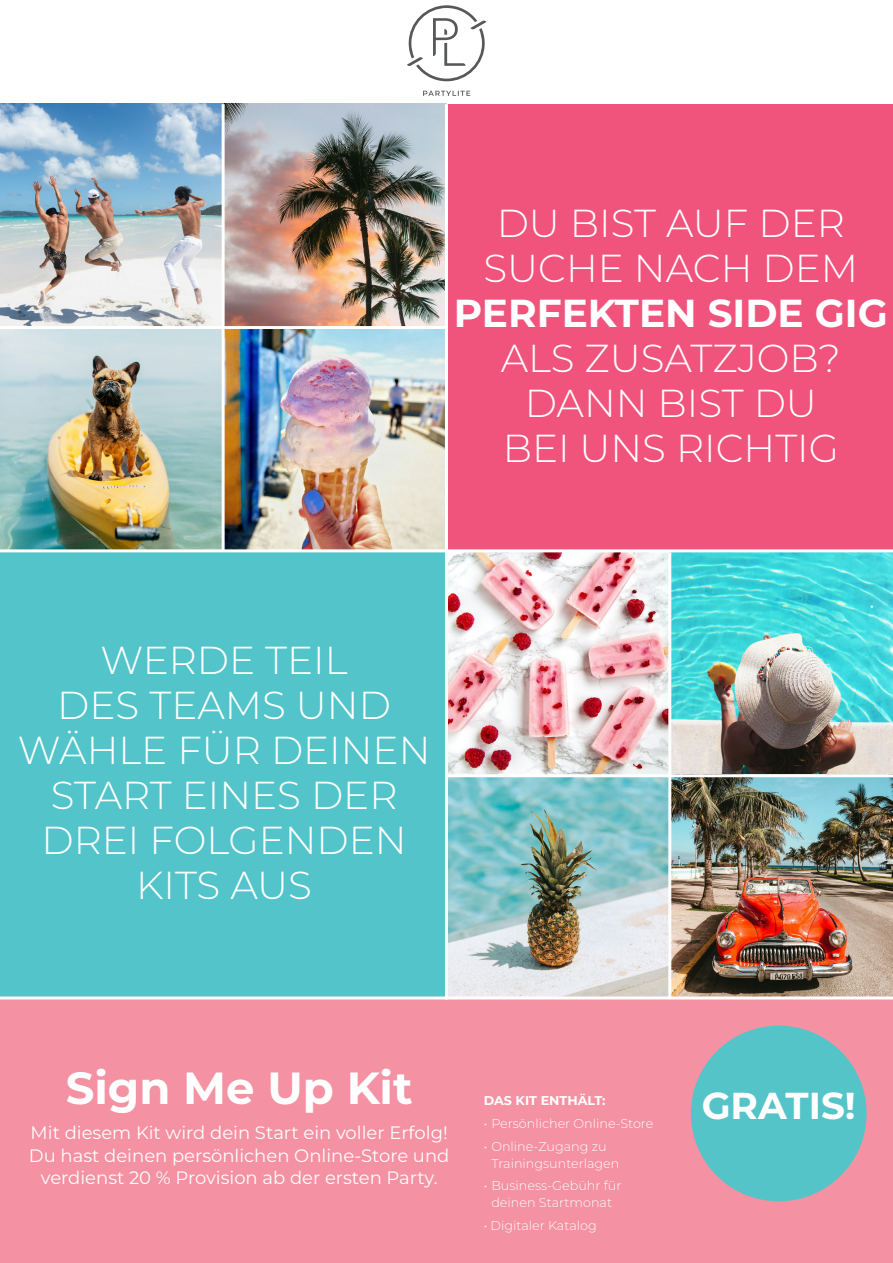
<style>
.page{position:relative;width:893px;height:1263px;background:#fff}
.page>*{position:absolute;margin:0;border:0;box-sizing:border-box;transform-origin:0 0}
.t1{font:700 45px "Montserrat";color:#fff}
.t2{font:300 39px/45px "Montserrat";color:#fff;text-align:center}
.t3{font:700 37.5px "Montserrat";color:#fff}
.t4{font:18px/22.5px "Montserrat";color:#fff;text-align:center}
.t5{font:300 12.75px/16.5px "Montserrat";color:#fff}
.t6{font:700 12.75px "Montserrat";color:#fff}
.s1{font-weight:700}
</style>
<div class="page">
<div style="left:0;top:997px;width:893px;height:266px;background:#f491a2"></div>
<div style="left:447px;top:104px;width:446px;height:446px;background:#f0537b"></div>
<div style="left:0;top:550px;width:447px;height:447px;background:#53c4c9"></div>
<img style="left:0;top:329px;width:222px;height:220px">
<img style="left:225px;top:104px;width:220px;height:222px">
<img style="left:448px;top:777px;width:220px;height:219px">
<img style="left:225px;top:329px;width:220px;height:220px">
<img style="left:0;top:104px;width:222px;height:222px">
<img style="left:448px;top:552px;width:220px;height:222px">
<img style="left:671px;top:552px;width:222px;height:222px">
<img style="left:671px;top:777px;width:222px;height:219px">
<hr style="left:445px;top:104px;width:3px;height:895px;background:#fff">
<hr style="left:0;top:549px;width:893px;height:3px;background:#fff">
<hr style="left:0;top:996px;width:893px;height:3px;background:#fff">
<div style="left:691px;top:1026px;width:176px;height:175px;background:#54c4c9;border-radius:50%"></div>
<svg style="left:407px;top:5px;width:79px;height:76px"></svg>
<svg style="left:423px;top:91px;width:47px;height:5px"></svg>
<p class="t2" style="left:454px;top:199px;width:435px">DU BIST AUF DER<br>SUCHE NACH DEM<br><span class="s1">PERFEKTEN SIDE GIG</span></p>
<p class="t2" style="left:501px;top:334px;width:341px">ALS ZUSATZJOB?<br>DANN BIST DU</p>
<p class="t2" style="left:503px;top:424px;width:338px">BEI UNS RICHTIG</p>
<p class="t2" style="left:101px;top:636px;width:249px">WERDE TEIL</p>
<p class="t2" style="left:57px;top:681px;width:335px">DES TEAMS UND</p>
<p class="t2" style="left:18px;top:726px;width:414px">WÄHLE FÜR DEINEN</p>
<p class="t2" style="left:51px;top:771px;width:348px">START EINES DER</p>
<p class="t2" style="left:41px;top:816px;width:367px">DREI FOLGENDEN</p>
<p class="t2" style="left:136px;top:861px;width:177px">KITS AUS</p>
<p class="t1" style="left:66px;top:1055px;width:348px">Sign Me Up Kit</p>
<p class="t4" style="left:29px;top:1121px;width:422px">Mit diesem Kit wird dein Start ein voller Erfolg!<br>Du hast deinen persönlichen Online-Store und verdienst 20 % Provision ab der ersten Party.</p>
<p class="t6" style="left:484px;top:1091px;width:123px">DAS KIT ENTHÄLT:</p>
<p class="t5" style="left:484px;top:1115px;width:171px">• Persönlicher Online-Store</p>
<p class="t5" style="left:491px;top:1138px;width:130px;text-indent:-8px">• Online-Zugang zu<br>Trainingsunterlagen</p>
<p class="t5" style="left:484px;top:1177px;width:139px;text-align:center">• Business-Gebühr für deinen Startmonat</p>
<p class="t5" style="left:484px;top:1216px;width:115px">• Digitaler Katalog</p>
<p class="t3" style="left:702px;top:1079px;width:156px">GRATIS!</p>
</div>
